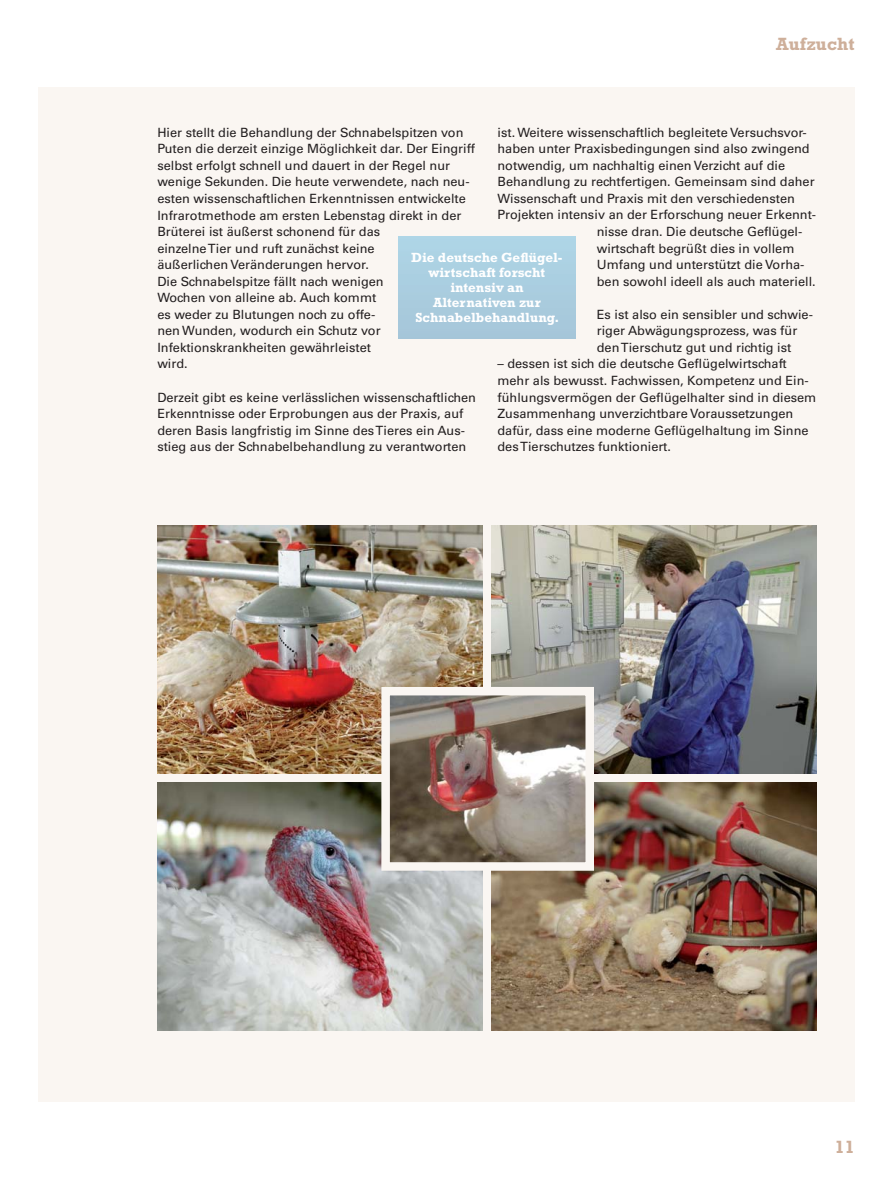
<style>
.page{position:relative;width:893px;height:1191px;background:#fff}
.page>*{position:absolute;margin:0;border:0;box-sizing:border-box;transform-origin:0 0}
.t1{font:700 18px "Rockwell Std";color:#ceaf9a}
.t2{font:700 13.5px/15px "Rockwell Std";color:#fff;text-align:center}
.t3{font:12.75px/16.5px "Univers LT Std";color:#231f20}
</style>
<div class="page">
<div style="left:38px;top:87px;width:817px;height:1014px;background:#faf6f2"></div>
<img style="left:491px;top:782px;width:325px;height:248px">
<div style="left:398px;top:236px;width:178px;height:103px;background:#aacde0"></div>
<img style="left:491px;top:526px;width:325px;height:248px">
<img style="left:157px;top:782px;width:326px;height:248px">
<img style="left:157px;top:526px;width:326px;height:248px">
<img style="left:391px;top:697px;width:193px;height:163px">
<div style="left:381px;top:687px;width:213px;height:183px;border:9px solid #faf6f2"></div>
<h1 class="t1" style="left:776px;top:37px;width:80px">Aufzucht</h1>
<p class="t3" style="left:157px;top:125px;width:319px">Hier stellt die Behandlung der Schnabelspitzen von Puten die derzeit einzige Möglichkeit dar. Der Eingriff selbst erfolgt schnell und dauert in der Regel nur wenige Sekunden. Die heute verwendete, nach neu&shy;esten wissenschaftlichen Erkenntnissen entwickelte Infrarotmethode am ersten Lebenstag direkt in der Brüterei ist äußerst schonend für das<br>einzelne Tier und ruft zunächst keine<br>äußerlichen Veränderungen hervor.<br>Die Schnabelspitze fällt nach wenigen<br>Wochen von alleine ab. Auch kommt<br>es weder zu Blutungen noch zu offe-<br>nen Wunden, wodurch ein Schutz vor Infektionskrankheiten gewährleistet<br>wird.</p>
<p class="t3" style="left:157px;top:389px;width:320px">Derzeit gibt es keine verlässlichen wissenschaftlichen Erkenntnisse oder Erprobungen aus der Praxis, auf deren Basis langfristig im Sinne des Tieres ein Aus&shy;stieg aus der Schnabelbehandlung zu verantworten</p>
<p class="t3" style="left:497px;top:125px;width:311px">ist. Weitere wissenschaftlich begleitete Versuchsvor-</p>
<p class="t3" style="left:497px;top:141px;width:314px">haben unter Praxisbedingungen sind also zwingend</p>
<p class="t3" style="left:497px;top:158px;width:289px">notwendig, um nachhaltig einen Verzicht auf die</p>
<p class="t3" style="left:497px;top:174px;width:319px">Behandlung zu rechtfertigen. Gemeinsam sind daher</p>
<p class="t3" style="left:497px;top:191px;width:299px">Wissenschaft und Praxis mit den verschiedensten</p>
<p class="t3" style="left:497px;top:207px;width:320px">Projekten intensiv an der Erforschung neuer Erkennt-</p>
<p class="t3" style="left:597px;top:224px;width:207px">nisse dran. Die deutsche Geflügel-</p>
<p class="t3" style="left:597px;top:241px;width:199px">wirtschaft begrüßt dies in vollem</p>
<p class="t3" style="left:597px;top:257px;width:209px">Umfang und unterstützt die Vorha-</p>
<p class="t3" style="left:597px;top:274px;width:221px">ben sowohl ideell als auch materiell.</p>
<p class="t3" style="left:597px;top:307px;width:218px">Es ist also ein sensibler und schwie&shy;riger Abwägungsprozess, was für den Tierschutz gut und richtig ist</p>
<p class="t3" style="left:497px;top:356px;width:320px">– dessen ist sich die deutsche Geflügelwirtschaft mehr als bewusst. Fachwissen, Kompetenz und Ein&shy;fühlungsvermögen der Geflügelhalter sind in diesem Zusammenhang unverzichtbare Voraussetzungen dafür, dass eine moderne Geflügelhaltung im Sinne des Tierschutzes funktioniert.</p>
<p class="t2" style="left:411px;top:251px;width:153px">Die deutsche Geflügel&shy;wirtschaft forscht intensiv an<br>Alternativen zur<br>Schnabelbehandlung.</p>
<h1 class="t1" style="left:835px;top:1139px;width:21px">11</h1>
</div>
